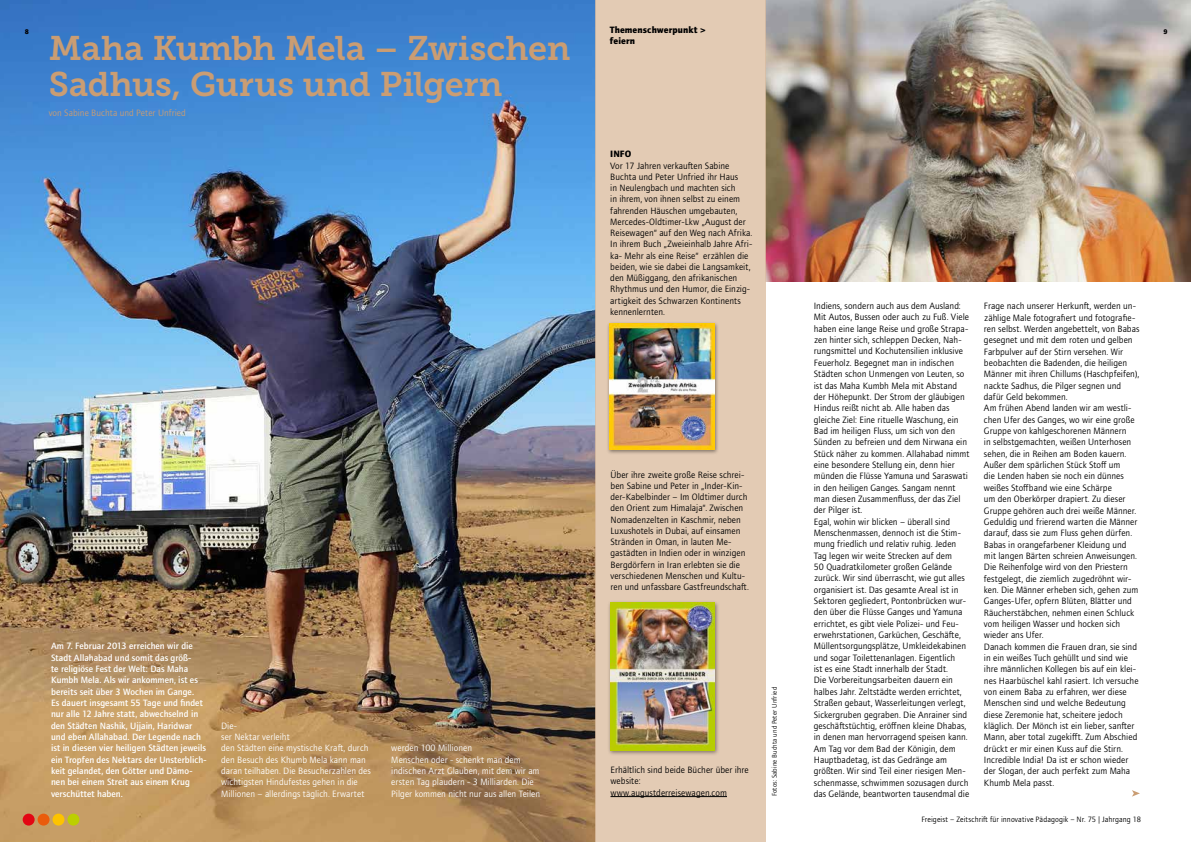
<style>
.page{position:relative;width:1191px;height:842px;background:#fff}
.page>*{position:absolute;margin:0;border:0;box-sizing:border-box;transform-origin:0 0}
.t1{font:34px/36.8px "Museo Slab 700";letter-spacing:-.005em;color:#ca9d73}
.t2{font:9.5px/11.3px "Foundry Journal";color:#000}
.t3{font:500 9.5px/11.3px "Foundry Journal";color:#fff}
.t4{font:9.5px/11.3px "Foundry Journal";color:#fff}
.t5{font:9.5px "Foundry Journal";letter-spacing:.005em;color:#ca9d73}
.t6{font:700 9.5px/11.2px "Foundry Journal";letter-spacing:.01em;color:#000}
.t7{font:8px "Foundry Journal";letter-spacing:.005em;color:#000}
.t8{font:7px "Foundry Journal";letter-spacing:.015em;color:#000}
.t9{font:700 7px "Foundry Journal";color:#000}
</style>
<div class="page">
<img style="left:0;top:0;width:595px;height:842px">
<div style="left:23px;top:814px;width:12px;height:11px;background:#e30613;border-radius:50%"></div>
<div style="left:38px;top:814px;width:12px;height:11px;background:#ea5b0b;border-radius:50%"></div>
<div style="left:53px;top:814px;width:11px;height:11px;background:#fdc300;border-radius:50%"></div>
<div style="left:67px;top:814px;width:12px;height:11px;background:#bccf00;border-radius:50%"></div>
<img style="left:765px;top:0;width:426px;height:282px">
<div style="left:595px;top:0;width:170px;height:842px;background:#e3cbb4"></div>
<svg style="left:1132px;top:790px;width:8px;height:7px"></svg>
<div style="left:606px;top:321px;width:113px;height:134px;background:#000;opacity:.45"></div>
<img style="left:609px;top:324px;width:105px;height:126px">
<div style="left:608px;top:600px;width:111px;height:156px;background:#000;opacity:.45"></div>
<img style="left:610px;top:603px;width:104px;height:147px">
<hr style="left:610px;top:796px;width:117px;height:1px;background:#000">
<p class="t6" style="left:609px;top:24px;width:98px">Themenschwerpunkt &gt; feiern</p>
<p class="t9" style="left:25px;top:27px;width:6px">8</p>
<p class="t9" style="left:1163px;top:27px;width:6px">9</p>
<h1 class="t1" style="left:49px;top:30px;width:523px">Maha Kumbh Mela – Zwischen<br>Sadhus, Gurus und Pilgern</h1>
<p class="t5" style="left:49px;top:107px;width:139px">von Sabine Buchta und Peter Unfried</p>
<p class="t3" style="left:51px;top:640px;width:157px">Am 7. Februar 2013 erreichen wir die Stadt Allahabad und somit das größ-<br>te religiöse Fest der Welt: Das Maha Kumbh Mela. Als wir ankommen, ist es bereits seit über 3 Wochen im Gange.<br>Es dauert insgesamt 55 Tage und findet nur alle 12 Jahre statt, abwechselnd in den Städten Nashik, Ujjain, Haridwar und eben Allahabad. Der Legende nach ist in diesen vier heiligen Städten jeweils ein Tropfen des Nektars der Unsterblich&shy;keit gelandet, den Götter und Dämo&shy;nen bei einem Streit aus einem Krug verschüttet haben.</p>
<p class="t4" style="left:221px;top:720px;width:151px">Die-<br>ser Nektar verleiht<br>den Städten eine mystische Kraft, durch den Besuch des Khumb Mela kann man daran teilhaben. Die Besucherzahlen des wichtigsten Hindufestes gehen in die<br>Millionen – allerdings täglich. Erwartet</p>
<p class="t4" style="left:391px;top:742px;width:150px">werden 100 Millionen<br>Menschen oder - schenkt man dem indischen Arzt Glauben, mit dem wir am ersten Tag plaudern - 3 Milliarden. Die Pilger kommen nicht nur aus allen Teilen</p>
<p class="t6" style="left:610px;top:148px;width:22px">INFO</p>
<p class="t2" style="left:610px;top:160px;width:144px">Vor 17 Jahren verkauften Sabine Buchta und Peter Unfried ihr Haus<br>in Neulengbach und machten sich<br>in ihrem, von ihnen selbst zu einem fahrenden Häuschen umgebauten, Mercedes-Oldtimer-Lkw „August der Reisewagen“ auf den Weg nach Afrika.<br>In ihrem Buch „Zweieinhalb Jahre Afri&shy;ka- Mehr als eine Reise“ erzählen die beiden, wie sie dabei die Langsamkeit, den Müßiggang, den afrikanischen Rhythmus und den Humor, die Einzig&shy;artigkeit des Schwarzen Kontinents kennenlernten.</p>
<p class="t2" style="left:610px;top:469px;width:140px">Über ihre zweite große Reise schrei&shy;ben Sabine und Peter in „Inder-Kin&shy;der-Kabelbinder – Im Oldtimer durch den Orient zum Himalaja“. Zwischen Nomadenzelten in Kaschmir, neben Luxushotels in Dubai, auf einsamen Stränden in Oman, in lauten Me&shy;gastädten in Indien oder in winzigen Bergdörfern in Iran erlebten sie die verschiedenen Menschen und Kultu&shy;ren und unfassbare Gastfreundschaft.</p>
<p class="t2" style="left:610px;top:764px;width:140px">Erhältlich sind beide Bücher über ihre website: www.augustderreisewagen.com</p>
<p class="t8" style="left:770px;top:796px;width:111px;rotate:-90deg">Fotos: Sabine Buchta und Peter Unfried</p>
<p class="t2" style="left:814px;top:300px;width:157px">Indiens, sondern auch aus dem Ausland:<br>Mit Autos, Bussen oder auch zu Fuß. Viele haben eine lange Reise und große Strapa&shy;zen hinter sich, schleppen Decken, Nah&shy;rungsmittel und Kochutensilien inklusive Feuerholz. Begegnet man in indischen Städten schon Unmengen von Leuten, so ist das Maha Kumbh Mela mit Abstand der Höhepunkt. Der Strom der gläubigen Hindus reißt nicht ab. Alle haben das gleiche Ziel: Eine rituelle Waschung, ein Bad im heiligen Fluss, um sich von den Sünden zu befreien und dem Nirwana ein Stück näher zu kommen. Allahabad nimmt eine besondere Stellung ein, denn hier münden die Flüsse Yamuna und Saraswati in den heiligen Ganges. Sangam nennt man diesen Zusammenfluss, der das Ziel der Pilger ist.<br>Egal, wohin wir blicken – überall sind Menschenmassen, dennoch ist die Stim&shy;mung friedlich und relativ ruhig. Jeden Tag legen wir weite Strecken auf dem<br>50 Quadratkilometer großen Gelände zurück. Wir sind überrascht, wie gut alles organisiert ist. Das gesamte Areal ist in Sektoren gegliedert, Pontonbrücken wur&shy;den über die Flüsse Ganges und Yamuna errichtet, es gibt viele Polizei- und Feu&shy;erwehrstationen, Garküchen, Geschäfte, Müllentsorgungsplätze, Umkleidekabinen und sogar Toilettenanlagen. Eigentlich<br>ist es eine Stadt innerhalb der Stadt.<br>Die Vorbereitungsarbeiten dauern ein halbes Jahr. Zeltstädte werden errichtet, Straßen gebaut, Wasserleitungen verlegt, Sickergruben gegraben. Die Anrainer sind geschäftstüchtig, eröffnen kleine Dhabas, in denen man hervorragend speisen kann.<br>Am Tag vor dem Bad der Königin, dem Hauptbadetag, ist das Gedränge am größten. Wir sind Teil einer riesigen Men&shy;schenmasse, schwimmen sozusagen durch das Gelände, beantworten tausendmal die</p>
<p class="t2" style="left:984px;top:300px;width:157px">Frage nach unserer Herkunft, werden un&shy;zählige Male fotografiert und fotografie&shy;ren selbst. Werden angebettelt, von Babas gesegnet und mit dem roten und gelben Farbpulver auf der Stirn versehen. Wir beobachten die Badenden, die heiligen Männer mit ihren Chillums (Haschpfeifen), nackte Sadhus, die Pilger segnen und dafür Geld bekommen.<br>Am frühen Abend landen wir am westli&shy;chen Ufer des Ganges, wo wir eine große Gruppe von kahlgeschorenen Männern<br>in selbstgemachten, weißen Unterhosen sehen, die in Reihen am Boden kauern.<br>Außer dem spärlichen Stück Stoff um<br>die Lenden haben sie noch ein dünnes weißes Stoffband wie eine Schärpe<br>um den Oberkörper drapiert. Zu dieser Gruppe gehören auch drei weiße Männer.<br>Geduldig und frierend warten die Männer darauf, dass sie zum Fluss gehen dürfen.<br>Babas in orangefarbener Kleidung und mit langen Bärten schreien Anweisungen.<br>Die Reihenfolge wird von den Priestern festgelegt, die ziemlich zugedröhnt wir&shy;ken. Die Männer erheben sich, gehen zum Ganges-Ufer, opfern Blüten, Blätter und Räucherstäbchen, nehmen einen Schluck vom heiligen Wasser und hocken sich wieder ans Ufer.<br>Danach kommen die Frauen dran, sie sind in ein weißes Tuch gehüllt und sind wie ihre männlichen Kollegen bis auf ein klei&shy;nes Haarbüschel kahl rasiert. Ich versuche von einem Baba zu erfahren, wer diese Menschen sind und welche Bedeutung diese Zeremonie hat, scheitere jedoch kläglich. Der Mönch ist ein lieber, sanfter Mann, aber total zugekifft. Zum Abschied drückt er mir einen Kuss auf die Stirn.<br>Incredible India! Da ist er schon wieder der Slogan, der auch perfekt zum Maha Khumb Mela passt.</p>
<p class="t7" style="left:921px;top:815px;width:221px">Freigeist – Zeitschrift für innovative Pädagogik – Nr. 75 | Jahrgang 18</p>
</div>
